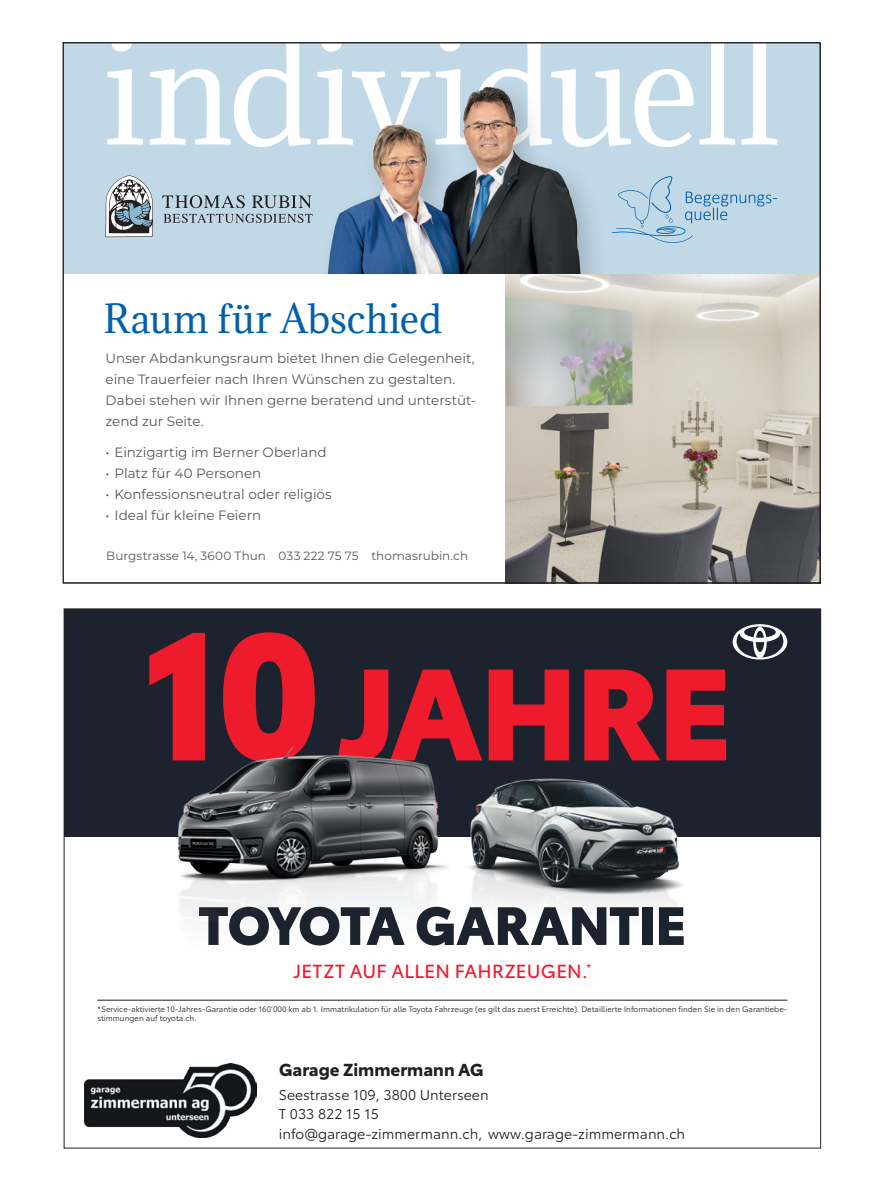
<style>
.page{position:relative;width:893px;height:1191px;background:#fff}
.page>*{position:absolute;margin:0;border:0;box-sizing:border-box;transform-origin:0 0}
.t1{font:135.75px "Adamina";letter-spacing:-.02em;color:#fff}
.t2{font:900 127.95px "Toyota Type";letter-spacing:-.025em;color:#ee1b2d}
.t3{font:900 53.1px "Toyota Type";letter-spacing:-.02em;color:#1c232e}
.t4{font:36.75px "Adamina";letter-spacing:.01em;color:#0160ae}
.t5{font:18.75px "Toyota Type";letter-spacing:.01em;color:#ee1b2d}
.t6{font:700 17.1px "Toyota Type";color:#231f20}
.t7{font:14.1px/19.5px "Toyota Type";color:#231f20}
.t8{font:13.5px/21px "Montserrat";color:#57585a}
.t9{font:12px "Montserrat";letter-spacing:.005em;color:#57585a}
.t10{font:7.8px/9.3px "Toyota Type";color:#231f20}
.s1{font-size:177.9px}
</style>
<div class="page">
<div style="left:63px;top:43px;width:757px;height:232px;background:#c1d8e7"></div>
<img style="left:304px;top:86px;width:299px;height:189px">
<svg style="left:612px;top:176px;width:165px;height:67px"></svg>
<svg style="left:105px;top:175px;width:48px;height:62px"></svg>
<svg style="left:163px;top:214px;width:150px;height:9px"></svg>
<svg style="left:162px;top:195px;width:150px;height:13px"></svg>
<img style="left:505px;top:275px;width:313px;height:306px">
<div style="left:64px;top:609px;width:757px;height:227px;background:#1c232e"></div>
<hr style="left:97px;top:999px;width:690px;height:1px;background:#231f20">
<img style="left:114px;top:747px;width:306px;height:172px">
<img style="left:420px;top:763px;width:309px;height:146px">
<svg style="left:733px;top:624px;width:54px;height:35px"></svg>
<img style="left:84px;top:1063px;width:173px;height:74px">
<p class="t1" style="left:103px;top:-1px;width:678px">individuell</p>
<p class="t4" style="left:103px;top:294px;width:340px">Raum für Abschied</p>
<p class="t8" style="left:106px;top:347px;width:372px">Unser Abdankungsraum bietet Ihnen die Gelegenheit, eine Trauerfeier nach Ihren Wünschen zu gestalten.<br>Dabei stehen wir Ihnen gerne beratend und unterstüt&shy;zend zur Seite.</p>
<p class="t8" style="left:106px;top:441px;width:223px">• Einzigartig im Berner Oberland</p>
<p class="t8" style="left:106px;top:462px;width:157px">• Platz für 40 Personen</p>
<p class="t8" style="left:106px;top:483px;width:228px">• Konfessionsneutral oder religiös</p>
<p class="t8" style="left:106px;top:504px;width:157px">• Ideal für kleine Feiern</p>
<p class="t9" style="left:106px;top:547px;width:363px">Burgstrasse 14, 3600 Thun 033 222 75 75 thomasrubin.ch</p>
<p class="t2" style="left:141px;top:613px;width:594px"><span class="s1">10</span>JAHRE</p>
<p class="t3" style="left:198px;top:884px;width:490px">TOYOTA GARANTIE</p>
<p class="t5" style="left:293px;top:957px;width:299px">JETZT AUF ALLEN FAHRZEUGEN.<sup>*</sup></p>
<p class="t10" style="left:97px;top:1003px;width:691px">*Service-aktivierte 10-Jahres-Garantie oder 160’000 km ab 1. Immatrikulation für alle Toyota Fahrzeuge (es gilt das zuerst Erreichte). Detaillierte Informationen finden Sie in den Garantiebe&shy;stimmungen auf toyota.ch.</p>
<p class="t6" style="left:279px;top:1056px;width:206px">Garage Zimmermann AG</p>
<p class="t7" style="left:279px;top:1083px;width:408px">Seestrasse 109, 3800 Unterseen<br>T 033 822 15 15<br>info@garage-zimmermann.ch, www.garage-zimmermann.ch</p>
</div>
